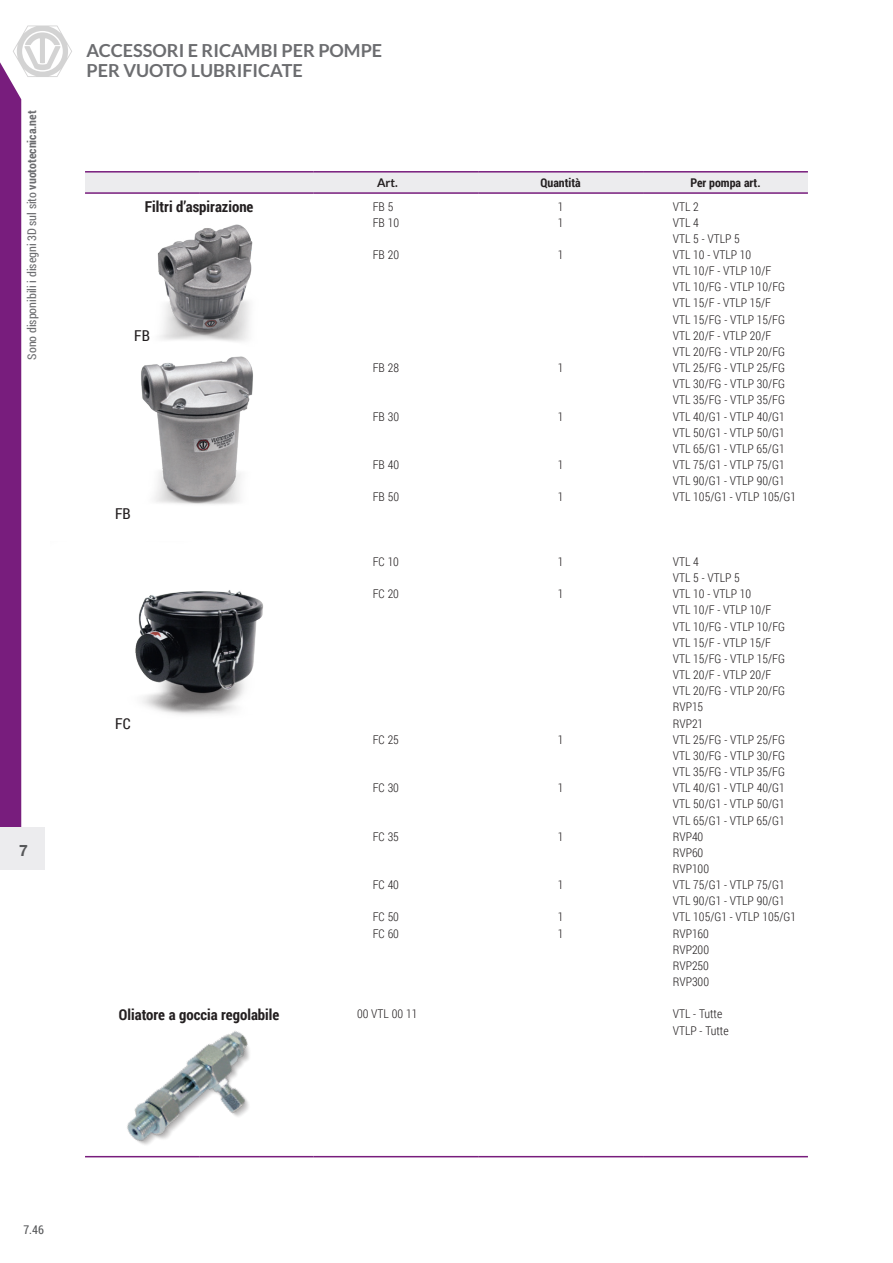
<style>
.page{position:relative;width:893px;height:1263px;background:#fff}
.page>*{position:absolute;margin:0;border:0;box-sizing:border-box;transform-origin:0 0}
.t1{font:700 18px/20.2px "Lato";color:#6c6d70}
.t2{font:700 15.75px "Helvetica Neue LT Std";color:#57585a}
.t3{font:700 15px "Roboto Condensed";color:#231f20}
.t4{font:15px "Roboto Condensed";color:#231f20}
.t5{font:300 12px/16.2px "Roboto Condensed";color:#231f20}
.t6{font:12px "Roboto Condensed";color:#6c6d70}
.t7{font:700 12px "Roboto Condensed";color:#231f20}
.t8{font:12px "Roboto Condensed";color:#57585a}
.t9{font:700 12px "Lato";color:#231f20}
.s1{font-weight:700}
</style>
<div class="page">
<svg style="left:0;top:25px;width:72px;height:802px"></svg>
<div style="left:0;top:827px;width:45px;height:43px;background:#ececee"></div>
<img style="left:142px;top:393px;width:111px;height:112px">
<img style="left:121px;top:1031px;width:148px;height:127px">
<img style="left:141px;top:224px;width:112px;height:169px">
<img style="left:50px;top:542px;width:213px;height:226px">
<div style="left:85px;top:173px;width:723px;height:19px;background:#ececee"></div>
<hr style="left:85px;top:171px;width:114px;height:2px;background:#781d7d">
<hr style="left:199px;top:171px;width:114px;height:2px;background:#781d7d">
<hr style="left:313px;top:171px;width:165px;height:2px;background:#781d7d">
<hr style="left:478px;top:171px;width:165px;height:2px;background:#781d7d">
<hr style="left:643px;top:171px;width:165px;height:2px;background:#781d7d">
<hr style="left:85px;top:192px;width:114px;height:2px;background:#781d7d">
<hr style="left:199px;top:192px;width:114px;height:2px;background:#781d7d">
<hr style="left:313px;top:192px;width:165px;height:2px;background:#781d7d">
<hr style="left:478px;top:192px;width:165px;height:2px;background:#781d7d">
<hr style="left:643px;top:192px;width:165px;height:2px;background:#781d7d">
<hr style="left:85px;top:1156px;width:114px;height:1px;background:#781d7d">
<hr style="left:199px;top:1156px;width:114px;height:1px;background:#781d7d">
<hr style="left:313px;top:1156px;width:165px;height:1px;background:#781d7d">
<hr style="left:478px;top:1156px;width:165px;height:1px;background:#781d7d">
<hr style="left:643px;top:1156px;width:165px;height:1px;background:#781d7d">
<p class="t6" style="left:23px;top:360px;width:251px;rotate:-90deg">Sono disponibili i disegni 3D sul sito <span class="s1">vuototecnica.net</span></p>
<h2 class="t2" style="left:19px;top:840px;width:10px">7</h2>
<h1 class="t1" style="left:87px;top:40px;width:297px">ACCESSORI E RICAMBI PER POMPE<br>PER VUOTO LUBRIFICATE</h1>
<p class="t3" style="left:145px;top:196px;width:110px">Filtri d’aspirazione</p>
<p class="t9" style="left:377px;top:176px;width:22px">Art.</p>
<p class="t7" style="left:540px;top:174px;width:42px">Quantità</p>
<p class="t7" style="left:690px;top:174px;width:72px">Per pompa art.</p>
<p class="t5" style="left:373px;top:198px;width:22px">FB 5</p>
<p class="t5" style="left:558px;top:198px;width:7px">1</p>
<p class="t5" style="left:673px;top:198px;width:28px">VTL 2</p>
<p class="t5" style="left:373px;top:214px;width:28px">FB 10</p>
<p class="t5" style="left:558px;top:214px;width:7px">1</p>
<p class="t5" style="left:673px;top:214px;width:69px">VTL 4<br>VTL 5 - VTLP 5</p>
<p class="t5" style="left:373px;top:246px;width:28px">FB 20</p>
<p class="t5" style="left:558px;top:246px;width:7px">1</p>
<p class="t5" style="left:673px;top:246px;width:114px">VTL 10 - VTLP 10<br>VTL 10/F - VTLP 10/F<br>VTL 10/FG - VTLP 10/FG<br>VTL 15/F - VTLP 15/F<br>VTL 15/FG - VTLP 15/FG</p>
<p class="t4" style="left:134px;top:325px;width:17px">FB</p>
<p class="t5" style="left:673px;top:327px;width:114px">VTL 20/F - VTLP 20/F<br>VTL 20/FG - VTLP 20/FG</p>
<p class="t5" style="left:373px;top:359px;width:28px">FB 28</p>
<p class="t5" style="left:558px;top:359px;width:7px">1</p>
<p class="t5" style="left:673px;top:359px;width:114px;text-align:justify">VTL 25/FG - VTLP 25/FG VTL 30/FG - VTLP 30/FG VTL 35/FG - VTLP 35/FG</p>
<p class="t5" style="left:373px;top:408px;width:28px">FB 30</p>
<p class="t5" style="left:558px;top:408px;width:7px">1</p>
<p class="t5" style="left:673px;top:408px;width:114px;text-align:justify">VTL 40/G1 - VTLP 40/G1<br>VTL 50/G1 - VTLP 50/G1<br>VTL 65/G1 - VTLP 65/G1</p>
<p class="t5" style="left:373px;top:456px;width:28px">FB 40</p>
<p class="t5" style="left:558px;top:456px;width:7px">1</p>
<p class="t5" style="left:673px;top:456px;width:114px">VTL 75/G1 - VTLP 75/G1<br>VTL 90/G1 - VTLP 90/G1</p>
<p class="t5" style="left:373px;top:489px;width:28px">FB 50</p>
<p class="t5" style="left:558px;top:489px;width:7px">1</p>
<p class="t5" style="left:673px;top:489px;width:125px">VTL 105/G1 - VTLP 105/G1</p>
<p class="t4" style="left:115px;top:503px;width:17px">FB</p>
<p class="t5" style="left:373px;top:553px;width:28px">FC 10</p>
<p class="t5" style="left:558px;top:553px;width:7px">1</p>
<p class="t5" style="left:673px;top:553px;width:69px">VTL 4<br>VTL 5 - VTLP 5</p>
<p class="t5" style="left:373px;top:585px;width:28px">FC 20</p>
<p class="t5" style="left:558px;top:585px;width:7px">1</p>
<p class="t5" style="left:673px;top:585px;width:114px">VTL 10 - VTLP 10<br>VTL 10/F - VTLP 10/F<br>VTL 10/FG - VTLP 10/FG<br>VTL 15/F - VTLP 15/F<br>VTL 15/FG - VTLP 15/FG<br>VTL 20/F - VTLP 20/F<br>VTL 20/FG - VTLP 20/FG<br>RVP15</p>
<p class="t4" style="left:115px;top:713px;width:17px">FC</p>
<p class="t5" style="left:673px;top:715px;width:32px">RVP21</p>
<p class="t5" style="left:373px;top:731px;width:28px">FC 25</p>
<p class="t5" style="left:558px;top:731px;width:7px">1</p>
<p class="t5" style="left:673px;top:731px;width:114px;text-align:justify">VTL 25/FG - VTLP 25/FG VTL 30/FG - VTLP 30/FG VTL 35/FG - VTLP 35/FG</p>
<p class="t5" style="left:373px;top:779px;width:28px">FC 30</p>
<p class="t5" style="left:558px;top:779px;width:7px">1</p>
<p class="t5" style="left:673px;top:779px;width:114px;text-align:justify">VTL 40/G1 - VTLP 40/G1<br>VTL 50/G1 - VTLP 50/G1<br>VTL 65/G1 - VTLP 65/G1</p>
<p class="t5" style="left:373px;top:828px;width:28px">FC 35</p>
<p class="t5" style="left:558px;top:828px;width:7px">1</p>
<p class="t5" style="left:673px;top:828px;width:38px">RVP40<br>RVP60<br>RVP100</p>
<p class="t5" style="left:373px;top:876px;width:28px">FC 40</p>
<p class="t5" style="left:558px;top:876px;width:7px">1</p>
<p class="t5" style="left:673px;top:876px;width:114px">VTL 75/G1 - VTLP 75/G1<br>VTL 90/G1 - VTLP 90/G1</p>
<p class="t5" style="left:373px;top:909px;width:28px">FC 50</p>
<p class="t5" style="left:558px;top:909px;width:7px">1</p>
<p class="t5" style="left:673px;top:909px;width:125px">VTL 105/G1 - VTLP 105/G1</p>
<p class="t5" style="left:373px;top:925px;width:28px">FC 60</p>
<p class="t5" style="left:558px;top:925px;width:7px">1</p>
<p class="t5" style="left:673px;top:925px;width:38px;text-align:justify">RVP160<br>RVP200<br>RVP250<br>RVP300</p>
<p class="t5" style="left:357px;top:1006px;width:62px">00 VTL 00 11</p>
<p class="t3" style="left:119px;top:1004px;width:162px">Oliatore a goccia regolabile</p>
<p class="t5" style="left:673px;top:1006px;width:57px">VTL - Tutte<br>VTLP - Tutte</p>
<p class="t8" style="left:23px;top:1221px;width:22px">7.46</p>
</div>
